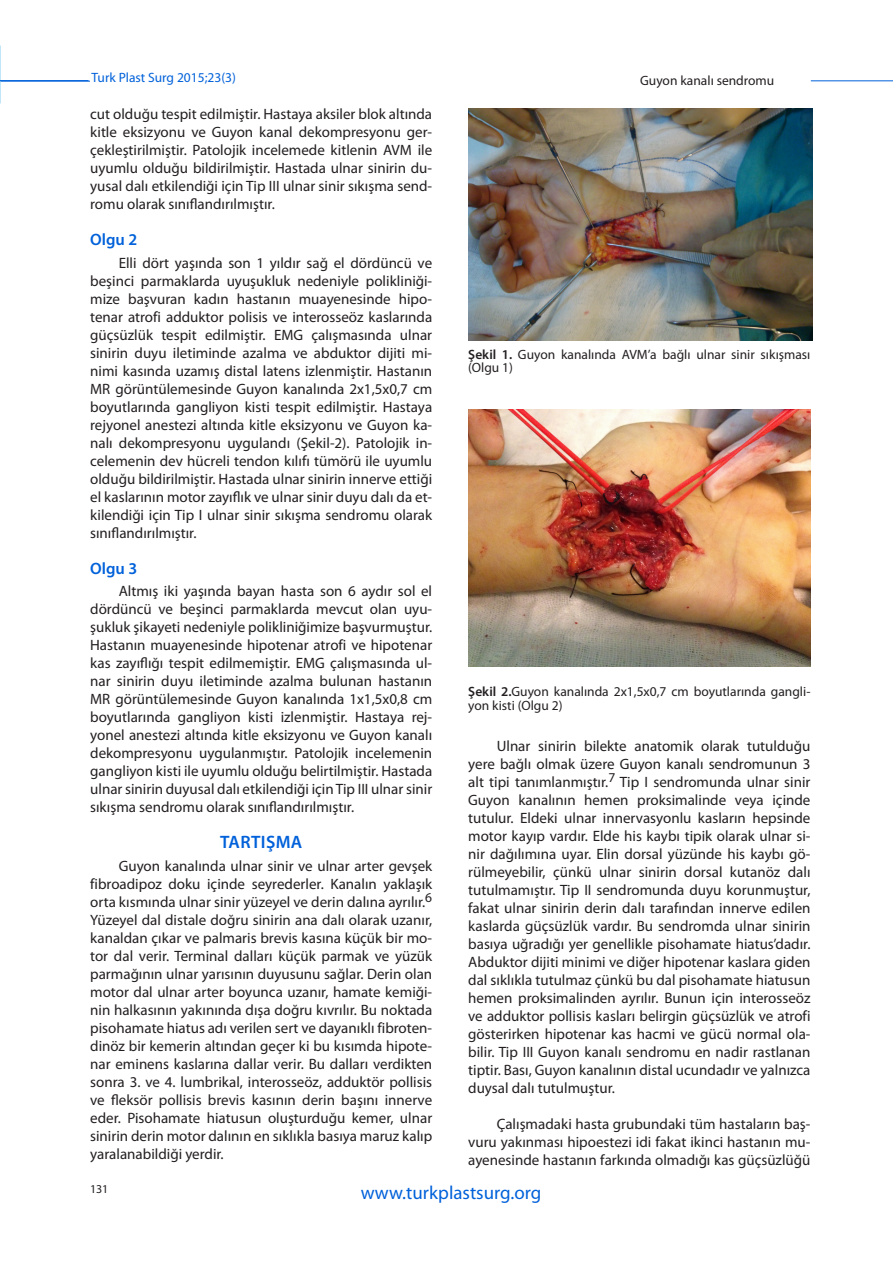
<style>
.page{position:relative;width:893px;height:1263px;background:#fff}
.page>*{position:absolute;margin:0;border:0;box-sizing:border-box;transform-origin:0 0}
.Metin{font:18.9px "Myriad Pro";color:#0061da}
.Metin_Başlığı{font:600 18px "Myriad Pro";color:#0061da}
.Metin_Başlığı-2{font:600 16.5px "Myriad Pro";color:#0061da}
.Metin-2{font:15px/18px "Myriad Pro";color:#231f20;text-align:justify}
.tablo_satır2_ve_resi{font:13.5px/13.5px "Myriad Pro";color:#231f20}
.Metin-3{font:13.5px "Myriad Pro";color:#0061da}
.Özet_ING{font:13.5px "Myriad Pro";color:#231f20}
.Başlık_ingilizce{font:12px "Myriad Pro";color:#231f20}
.s1{font-weight:600}
</style>
<div class="page">
<hr style="left:1px;top:81px;width:89px;height:1px;background:#0061da">
<hr style="left:811px;top:81px;width:82px;height:1px;background:#0061da">
<hr style="left:0;top:80px;width:88px;height:1px;background:#0061da">
<img style="left:468px;top:108px;width:344px;height:232px">
<img style="left:468px;top:409px;width:342px;height:257px">
<p class="Metin-3" style="left:92px;top:69px;width:146px">Turk Plast Surg 2015;23(3)</p>
<p class="Özet_ING" style="left:640px;top:72px;width:136px">Guyon kanalı sendromu</p>
<p class="Metin-2" style="left:90px;top:105px;width:344px">cut olduğu tespit edilmiştir. Hastaya aksiler blok altında kitle eksizyonu ve Guyon kanal dekompresyonu ger&shy;çekleştirilmiştir. Patolojik incelemede kitlenin AVM ile uyumlu olduğu bildirilmiştir. Hastada ulnar sinirin du&shy;yusal dalı etkilendiği için Tip III ulnar sinir sıkışma send&shy;romu olarak sınıflandırılmıştır.</p>
<p class="Metin_Başlığı-2" style="left:90px;top:229px;width:48px">OLGU 2</p>
<p class="Metin-2" style="left:90px;top:253px;width:344px;text-indent:29px">Elli dört yaşında son 1 yıldır sağ el dördüncü ve beşinci parmaklarda uyuşukluk nedeniyle polikliniği&shy;mize başvuran kadın hastanın muayenesinde hipo&shy;tenar atrofi adduktor polisis ve interosseöz kaslarında güçsüzlük tespit edilmiştir. EMG çalışmasında ulnar sinirin duyu iletiminde azalma ve abduktor dijiti mi&shy;nimi kasında uzamış distal latens izlenmiştir. Hastanın MR görüntülemesinde Guyon kanalında 2x1,5x0,7 cm boyutlarında gangliyon kisti tespit edilmiştir. Hastaya rejyonel anestezi altında kitle eksizyonu ve Guyon ka&shy;nalı dekompresyonu uygulandı (Şekil-2). Patolojik in&shy;celemenin dev hücreli tendon kılıfı tümörü ile uyumlu olduğu bildirilmiştir. Hastada ulnar sinirin innerve ettiği el kaslarının motor zayıflık ve ulnar sinir duyu dalı da et&shy;kilendiği için Tip I ulnar sinir sıkışma sendromu olarak sınıflandırılmıştır.</p>
<p class="Metin_Başlığı-2" style="left:90px;top:558px;width:48px">OLGU 3</p>
<p class="Metin-2" style="left:90px;top:582px;width:344px;text-indent:29px">Altmış iki yaşında bayan hasta son 6 aydır sol el dördüncü ve beşinci parmaklarda mevcut olan uyu&shy;şukluk şikayeti nedeniyle polikliniğimize başvurmuştur.<br>Hastanın muayenesinde hipotenar atrofi ve hipotenar kas zayıflığı tespit edilmemiştir. EMG çalışmasında ul&shy;nar sinirin duyu iletiminde azalma bulunan hastanın MR görüntülemesinde Guyon kanalında 1x1,5x0,8 cm boyutlarında gangliyon kisti izlenmiştir. Hastaya rej&shy;yonel anestezi altında kitle eksizyonu ve Guyon kanalı dekompresyonu uygulanmıştır. Patolojik incelemenin gangliyon kisti ile uyumlu olduğu belirtilmiştir. Hastada ulnar sinirin duyusal dalı etkilendiği için Tip III ulnar sinir sıkışma sendromu olarak sınıflandırılmıştır.</p>
<p class="Metin_Başlığı" style="left:220px;top:831px;width:20px">TARTIŞMA</p>
<p class="Metin-2" style="left:90px;top:856px;width:344px;text-indent:29px">Guyon kanalında ulnar sinir ve ulnar arter gevşek fibroadipoz doku içinde seyrederler. Kanalın yaklaşık orta kısmında ulnar sinir yüzeyel ve derin dalına ayrılır.<sup>6<br></sup>Yüzeyel dal distale doğru sinirin ana dalı olarak uzanır, kanaldan çıkar ve palmaris brevis kasına küçük bir mo&shy;tor dal verir. Terminal dalları küçük parmak ve yüzük parmağının ulnar yarısının duyusunu sağlar. Derin olan motor dal ulnar arter boyunca uzanır, hamate kemiği&shy;nin halkasının yakınında dışa doğru kıvrılır. Bu noktada pisohamate hiatus adı verilen sert ve dayanıklı fibroten&shy;dinöz bir kemerin altından geçer ki bu kısımda hipote&shy;nar eminens kaslarına dallar verir. Bu dalları verdikten sonra 3. ve 4. lumbrikal, interosseöz, adduktör pollisis ve fleksör pollisis brevis kasının derin başını innerve eder. Pisohamate hiatusun oluşturduğu kemer, ulnar sinirin derin motor dalının en sıklıkla basıya maruz kalıp yaralanabildiği yerdir.</p>
<p class="tablo_satır2_ve_resi" style="left:468px;top:347px;width:344px"><span class="s1">ŞEKIL 1.</span> Guyon kanalında AVM’a bağlı ulnar sinir sıkışması (Olgu 1)</p>
<p class="tablo_satır2_ve_resi" style="left:468px;top:685px;width:344px"><span class="s1">ŞEKIL 2.</span>Guyon kanalında 2x1,5x0,7 cm boyutlarında gangli&shy;yon kisti (Olgu 2)</p>
<p class="Metin-2" style="left:468px;top:737px;width:344px;text-indent:28px">Ulnar sinirin bilekte anatomik olarak tutulduğu yere bağlı olmak üzere Guyon kanalı sendromunun 3 alt tipi tanımlanmıştır.<sup>7</sup> Tip I sendromunda ulnar sinir Guyon kanalının hemen proksimalinde veya içinde tutulur. Eldeki ulnar innervasyonlu kasların hepsinde motor kayıp vardır. Elde his kaybı tipik olarak ulnar si&shy;nir dağılımına uyar. Elin dorsal yüzünde his kaybı gö&shy;rülmeyebilir, çünkü ulnar sinirin dorsal kutanöz dalı tutulmamıştır. Tip II sendromunda duyu korunmuştur, fakat ulnar sinirin derin dalı tarafından innerve edilen kaslarda güçsüzlük vardır. Bu sendromda ulnar sinirin basıya uğradığı yer genellikle pisohamate hiatus’dadır.<br>Abduktor dijiti minimi ve diğer hipotenar kaslara giden dal sıklıkla tutulmaz çünkü bu dal pisohamate hiatusun hemen proksimalinden ayrılır. Bunun için interosseöz ve adduktor pollisis kasları belirgin güçsüzlük ve atrofi gösterirken hipotenar kas hacmi ve gücü normal ola&shy;bilir. Tip III Guyon kanalı sendromu en nadir rastlanan tiptir. Bası, Guyon kanalının distal ucundadır ve yalnızca duysal dalı tutulmuştur.</p>
<p class="Metin-2" style="left:468px;top:1115px;width:344px;text-indent:28px">Çalışmadaki hasta grubundaki tüm hastaların baş&shy;vuru yakınması hipoestezi idi fakat ikinci hastanın mu&shy;ayenesinde hastanın farkında olmadığı kas güçsüzlüğü</p>
<p class="Başlık_ingilizce" style="left:90px;top:1181px;width:20px">131</p>
<p class="Metin" style="left:361px;top:1181px;width:182px">www.turkplastsurg.org</p>
</div>
